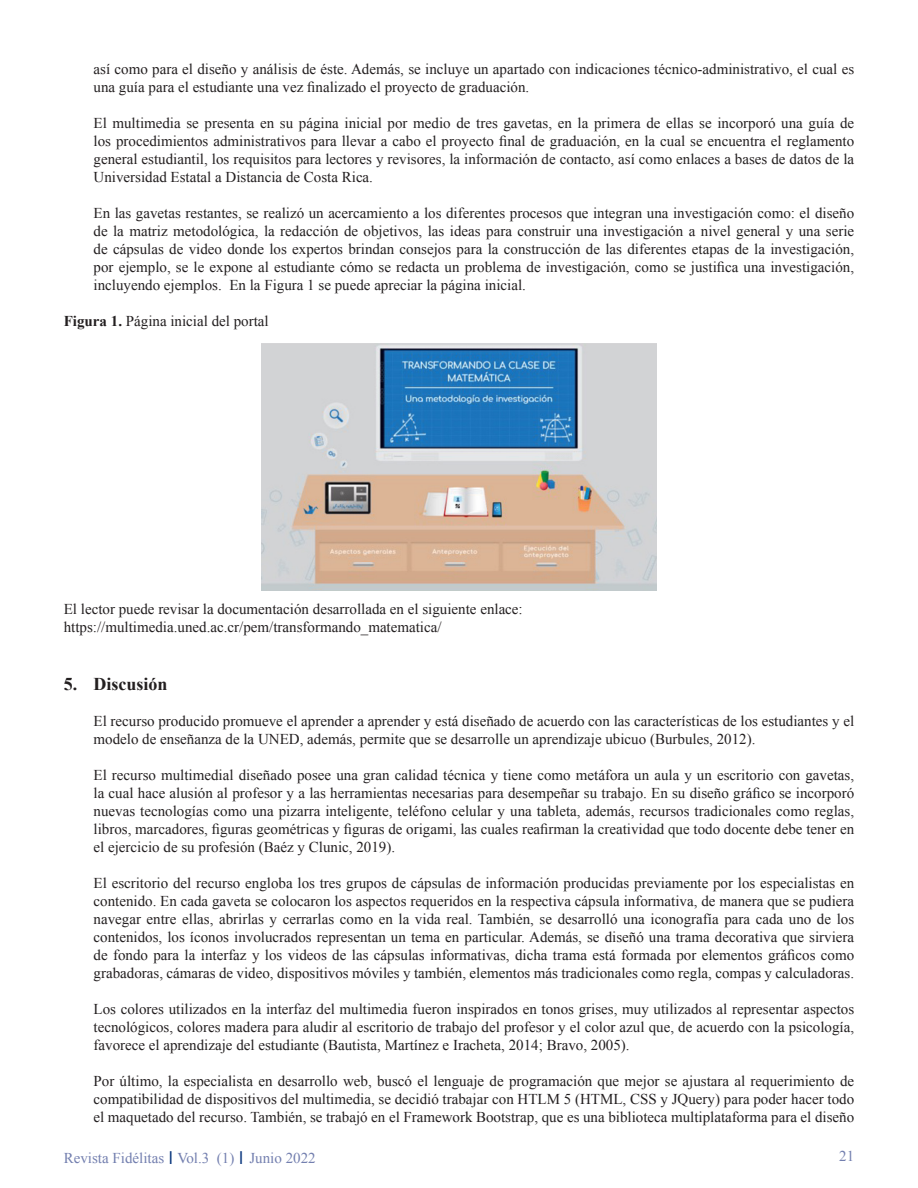
<style>
.page{position:relative;width:918px;height:1188px;background:#fff}
.page>*{position:absolute;margin:0;border:0;box-sizing:border-box;transform-origin:0 0}
.t1{font:700 18px "Times New Roman";color:#231f20}
.t2{font:15px/18px "Times New Roman";color:#231f20;text-align:justify}
.t3{font:15px "Times New Roman";color:#737faf}
.s1{font-weight:700}
.s2{font-size:21px;color:#08357c}
</style>
<div class="page">
<img style="left:262px;top:344px;width:394px;height:247px">
<p class="t2" style="left:94px;top:60px;width:762px">así como para el diseño y análisis de éste. Además, se incluye un apartado con indicaciones técnico-administrativo, el cual es una guía para el estudiante una vez finalizado el proyecto de graduación.</p>
<p class="t2" style="left:94px;top:114px;width:762px">El multimedia se presenta en su página inicial por medio de tres gavetas, en la primera de ellas se incorporó una guía de los procedimientos administrativos para llevar a cabo el proyecto final de graduación, en la cual se encuentra el reglamento general estudiantil, los requisitos para lectores y revisores, la información de contacto, así como enlaces a bases de datos de la Universidad Estatal a Distancia de Costa Rica.</p>
<p class="t2" style="left:94px;top:204px;width:762px">En las gavetas restantes, se realizó un acercamiento a los diferentes procesos que integran una investigación como: el diseño de la matriz metodológica, la redacción de objetivos, las ideas para construir una investigación a nivel general y una serie de cápsulas de video donde los expertos brindan consejos para la construcción de las diferentes etapas de la investigación, por ejemplo, se le expone al estudiante cómo se redacta un problema de investigación, como se justifica una investigación, incluyendo ejemplos. En la Figura 1 se puede apreciar la página inicial.</p>
<p class="t2" style="left:64px;top:312px;width:206px"><span class="s1">Figura 1.</span> Página inicial del portal</p>
<p class="t2" style="left:64px;top:600px;width:461px">El lector puede revisar la documentación desarrollada en el siguiente enlace: https://multimedia.uned.ac.cr/pem/transformando_matematica/</p>
<p class="t1" style="left:64px;top:671px;width:105px">5. Discusión</p>
<p class="t2" style="left:94px;top:712px;width:762px">El recurso producido promueve el aprender a aprender y está diseñado de acuerdo con las características de los estudiantes y el modelo de enseñanza de la UNED, además, permite que se desarrolle un aprendizaje ubicuo (Burbules, 2012).</p>
<p class="t2" style="left:94px;top:766px;width:762px">El recurso multimedial diseñado posee una gran calidad técnica y tiene como metáfora un aula y un escritorio con gavetas, la cual hace alusión al profesor y a las herramientas necesarias para desempeñar su trabajo. En su diseño gráfico se incorporó nuevas tecnologías como una pizarra inteligente, teléfono celular y una tableta, además, recursos tradicionales como reglas, libros, marcadores, figuras geométricas y figuras de origami, las cuales reafirman la creatividad que todo docente debe tener en el ejercicio de su profesión (Baéz y Clunic, 2019).</p>
<p class="t2" style="left:94px;top:874px;width:762px">El escritorio del recurso engloba los tres grupos de cápsulas de información producidas previamente por los especialistas en contenido. En cada gaveta se colocaron los aspectos requeridos en la respectiva cápsula informativa, de manera que se pudiera navegar entre ellas, abrirlas y cerrarlas como en la vida real. También, se desarrolló una iconografía para cada uno de los contenidos, los íconos involucrados representan un tema en particular. Además, se diseñó una trama decorativa que sirviera de fondo para la interfaz y los videos de las cápsulas informativas, dicha trama está formada por elementos gráficos como grabadoras, cámaras de video, dispositivos móviles y también, elementos más tradicionales como regla, compas y calculadoras.</p>
<p class="t2" style="left:94px;top:1000px;width:762px">Los colores utilizados en la interfaz del multimedia fueron inspirados en tonos grises, muy utilizados al representar aspectos tecnológicos, colores madera para aludir al escritorio de trabajo del profesor y el color azul que, de acuerdo con la psicología, favorece el aprendizaje del estudiante (Bautista, Martínez e Iracheta, 2014; Bravo, 2005).</p>
<p class="t2" style="left:94px;top:1072px;width:762px">Por último, la especialista en desarrollo web, buscó el lenguaje de programación que mejor se ajustara al requerimiento de compatibilidad de dispositivos del multimedia, se decidió trabajar con HTLM 5 (HTML, CSS y JQuery) para poder hacer todo el maquetado del recurso. También, se trabajó en el Framework Bootstrap, que es una biblioteca multiplataforma para el diseño</p>
<p class="t3" style="left:64px;top:1148px;width:253px">Revista Fidélitas <span class="s2">׀</span> Vol.3 (1) <span class="s2">׀</span> Junio 2022</p>
<p class="t3" style="left:839px;top:1146px;width:16px">21</p>
</div>
